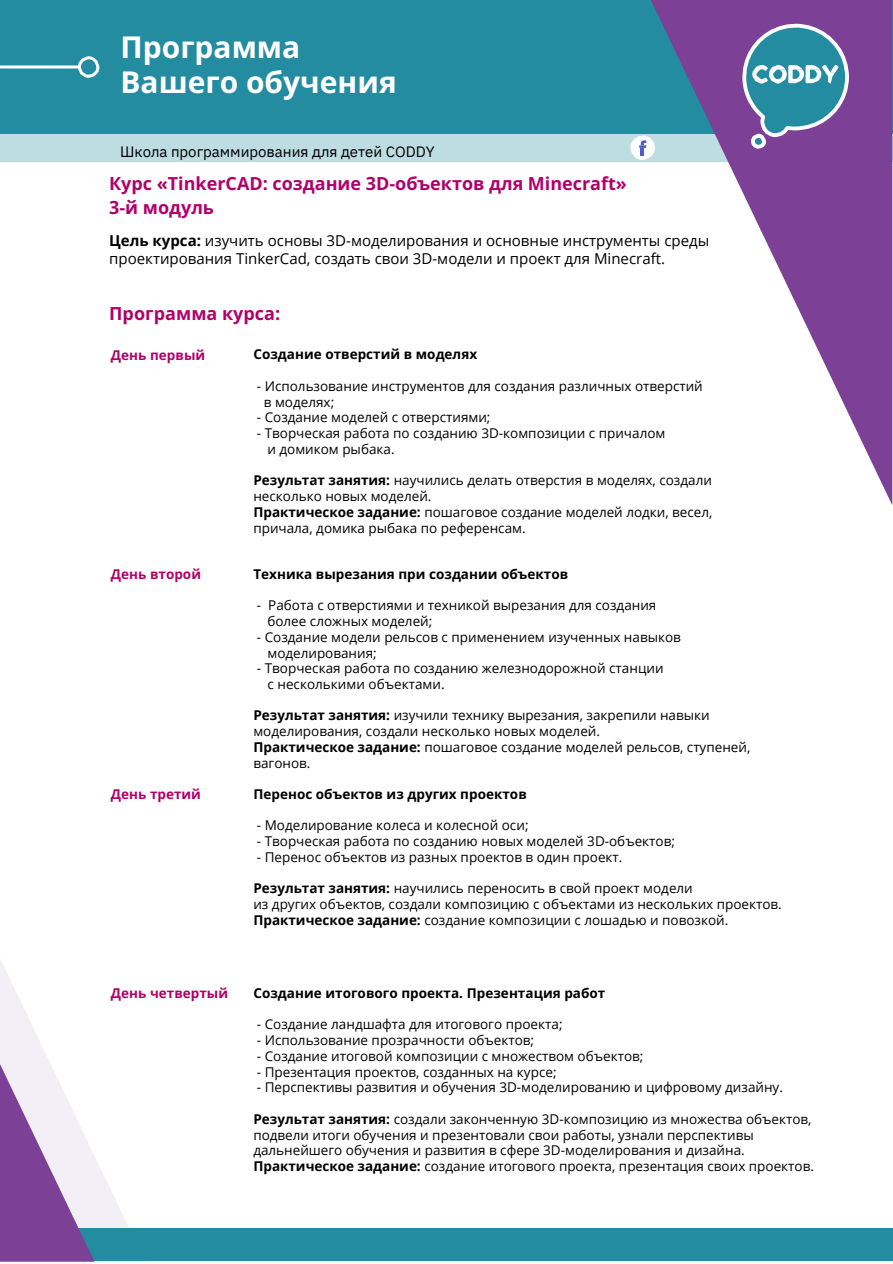
<style>
.page{position:relative;width:893px;height:1264px;background:#fff}
.page>*{position:absolute;margin:0;border:0;box-sizing:border-box;transform-origin:0 0}
.t1{font:700 30px/34.8px "Open Sans";color:#fff}
.t2{font:700 18px "Open Sans";color:#b10069}
.t3{font:15px/18px "Open Sans";color:#000}
.t4{font:15px "IBM Plex Sans";color:#000}
.t5{font:13.5px/15.8px "Open Sans";color:#000}
.t6{font:700 13.5px "Open Sans";letter-spacing:.005em;color:#000}
.t7{font:700 13.5px "Open Sans";color:#b10069}
.s1{font-weight:700}
</style>
<div class="page">
<div style="left:0;top:1227px;width:892px;height:33px;background:#248ca1"></div>
<svg style="left:0;top:959px;width:145px;height:303px"></svg>
<div style="left:0;top:0;width:892px;height:134px;background:#248ca1"></div>
<div style="left:0;top:134px;width:892px;height:28px;background:#bddde3"></div>
<svg style="left:651px;top:0;width:241px;height:505px"></svg>
<hr style="left:0;top:65px;width:78px;height:3px;background:#fff">
<svg style="left:76px;top:56px;width:24px;height:22px"></svg>
<svg style="left:740px;top:22px;width:110px;height:129px"></svg>
<svg style="left:630px;top:135px;width:25px;height:25px"></svg>
<p class="t1" style="left:120px;top:29px;width:278px">Программа<br>Вашего обучения</p>
<p class="t4" style="left:120px;top:142px;width:316px">Школа программирования для детей CODDY</p>
<p class="t2" style="left:109px;top:170px;width:519px">Курс «TinkerCAD: cоздание 3D-объектов для Minecraft»</p>
<p class="t2" style="left:109px;top:195px;width:106px">3-й модуль</p>
<p class="t3" style="left:109px;top:231px;width:601px"><span class="s1">Цель курса:</span> изучить основы 3D-моделирования и основные инструменты среды проектирования TinkerCad, создать свои 3D-модели и проект для Minecraft.</p>
<p class="t2" style="left:109px;top:301px;width:172px">Программа курса:</p>
<p class="t7" style="left:111px;top:345px;width:96px">День первый</p>
<p class="t7" style="left:111px;top:564px;width:92px">День второй</p>
<p class="t7" style="left:111px;top:784px;width:91px">День третий</p>
<p class="t6" style="left:253px;top:345px;width:225px">Создание отверстий в моделях</p>
<p class="t5" style="left:257px;top:378px;width:447px">- Использование инструментов для создания различных отверстий</p>
<p class="t5" style="left:264px;top:393px;width:72px">в моделях;</p>
<p class="t5" style="left:257px;top:409px;width:235px">- Создание моделей с отверстиями;</p>
<p class="t5" style="left:257px;top:425px;width:410px">- Творческая работа по созданию 3D-композиции с причалом</p>
<p class="t5" style="left:267px;top:441px;width:129px">и домиком рыбака.</p>
<p class="t5" style="left:253px;top:472px;width:460px"><span class="s1">Результат занятия:</span> научились делать отверстия в моделях, создали несколько новых моделей.</p>
<p class="t5" style="left:253px;top:504px;width:460px"><span class="s1">Практическое задание:</span> пошаговое создание моделей лодки, весел, причала, домика рыбака по референсам.</p>
<p class="t6" style="left:253px;top:564px;width:316px">Техника вырезания при создании объектов</p>
<p class="t5" style="left:257px;top:597px;width:401px">- Работа с отверстиями и техникой вырезания для создания</p>
<p class="t5" style="left:267px;top:613px;width:166px">более сложных моделей;</p>
<p class="t5" style="left:257px;top:628px;width:425px">- Создание модели рельсов с применением изученных навыков</p>
<p class="t5" style="left:267px;top:644px;width:111px">моделирования;</p>
<p class="t5" style="left:257px;top:660px;width:408px">- Творческая работа по созданию железнодорожной станции</p>
<p class="t5" style="left:267px;top:676px;width:179px">с несколькими объектами.</p>
<p class="t5" style="left:253px;top:707px;width:458px"><span class="s1">Результат занятия:</span> изучили технику вырезания, закрепили навыки моделирования, создали несколько новых моделей.</p>
<p class="t5" style="left:253px;top:738px;width:498px"><span class="s1">Практическое задание:</span> пошаговое создание моделей рельсов, ступеней, вагонов.</p>
<p class="t6" style="left:253px;top:784px;width:275px">Перенос объектов из других проектов</p>
<p class="t5" style="left:257px;top:817px;width:273px">- Моделирование колеса и колесной оси;</p>
<p class="t5" style="left:257px;top:833px;width:419px">- Творческая работа по созданию новых моделей 3D-объектов;</p>
<p class="t5" style="left:257px;top:848px;width:367px">- Перенос объектов из разных проектов в один проект.</p>
<p class="t5" style="left:253px;top:880px;width:441px"><span class="s1">Результат занятия:</span> научились переносить в свой проект модели</p>
<p class="t5" style="left:253px;top:896px;width:530px">из других объектов, создали композицию с объектами из нескольких проектов.</p>
<p class="t5" style="left:253px;top:911px;width:476px"><span class="s1">Практическое задание:</span> создание композиции с лошадью и повозкой.</p>
<p class="t7" style="left:111px;top:983px;width:119px">День четвертый</p>
<p class="t6" style="left:253px;top:983px;width:353px">Создание итогового проекта. Презентация работ</p>
<p class="t5" style="left:257px;top:1016px;width:307px">- Создание ландшафта для итогового проекта;</p>
<p class="t5" style="left:257px;top:1032px;width:279px">- Использование прозрачности объектов;</p>
<p class="t5" style="left:257px;top:1047px;width:388px">- Создание итоговой композиции с множеством объектов;</p>
<p class="t5" style="left:257px;top:1063px;width:301px">- Презентация проектов, созданных на курсе;</p>
<p class="t5" style="left:257px;top:1079px;width:527px">- Перспективы развития и обучения 3D-моделированию и цифровому дизайну.</p>
<p class="t5" style="left:253px;top:1110px;width:559px"><span class="s1">Результат занятия:</span> создали законченную 3D-композицию из множества объектов, подвели итоги обучения и презентовали свои работы, узнали перспективы дальнейшего обучения и развития в сфере 3D-моделирования и дизайна.</p>
<p class="t5" style="left:253px;top:1157px;width:562px"><span class="s1">Практическое задание:</span> создание итогового проекта, презентация своих проектов.</p>
</div>
